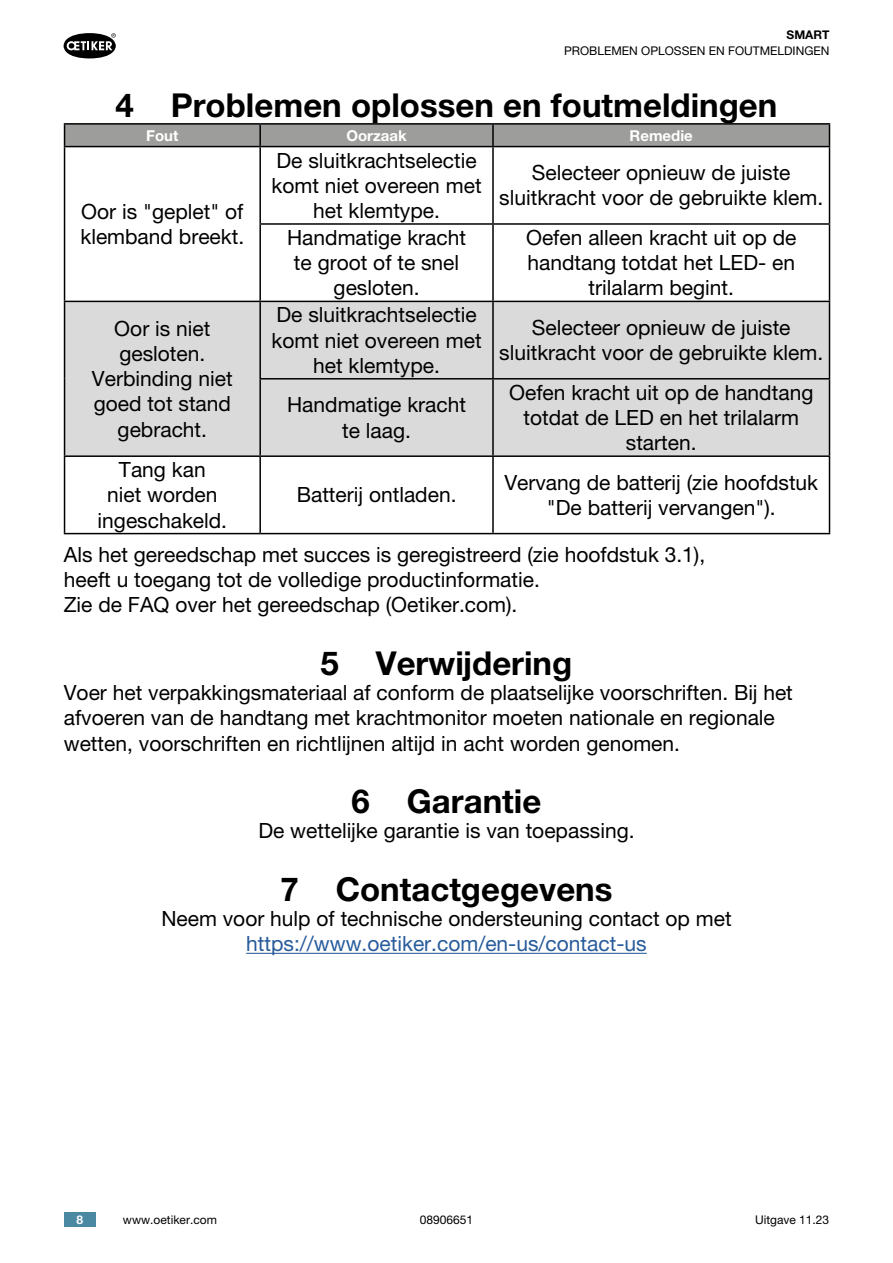
<style>
.page{position:relative;width:893px;height:1263px;background:#fff}
.page>*{position:absolute;margin:0;border:0;box-sizing:border-box;transform-origin:0 0}
.t1{font:700 33px "Helvetica Neue LT Pro";color:#000}
.t2{font:21px/25.2px "Helvetica Neue LT Pro";color:#000;text-align:center}
.t3{font:21px "Helvetica Neue LT Pro";color:#275b9b}
.t4{font:700 15px "Helvetica Neue LT Pro";color:#fff}
.t5{font:12px "Helvetica Neue LT Pro";color:#000}
.t6{font:700 12px "Helvetica Neue LT Pro";color:#000}
.t7{font:700 12px "Helvetica Neue LT Pro";color:#fff}
</style>
<div class="page">
<div style="left:64px;top:1212px;width:32px;height:15px;background:#4b88a2"></div>
<svg style="left:64px;top:33px;width:52px;height:25px"></svg>
<hr style="left:246px;top:953px;width:401px;height:1px;background:#275b9b">
<svg style="left:65px;top:147px;width:764px;height:386px"></svg>
<div style="left:65px;top:302px;width:764px;height:153px;background:#dadada"></div>
<hr style="left:64px;top:123px;width:196px;height:2px;background:#000">
<hr style="left:260px;top:123px;width:233px;height:2px;background:#000">
<hr style="left:493px;top:123px;width:337px;height:2px;background:#000">
<svg style="left:64px;top:124px;width:766px;height:22px;background:#969695"></svg>
<hr style="left:64px;top:146px;width:196px;height:1px;background:#000">
<hr style="left:64px;top:147px;width:1px;height:77px;background:#000">
<hr style="left:260px;top:146px;width:233px;height:1px;background:#000">
<hr style="left:259px;top:147px;width:2px;height:76px;background:#000">
<hr style="left:493px;top:146px;width:337px;height:1px;background:#000">
<hr style="left:492px;top:147px;width:2px;height:76px;background:#000">
<hr style="left:829px;top:147px;width:1px;height:76px;background:#000">
<hr style="left:64px;top:224px;width:1px;height:77px;background:#000">
<hr style="left:259px;top:223px;width:234px;height:2px;background:#000">
<hr style="left:259px;top:225px;width:2px;height:76px;background:#000">
<hr style="left:493px;top:223px;width:337px;height:2px;background:#000">
<hr style="left:492px;top:225px;width:2px;height:76px;background:#000">
<hr style="left:829px;top:225px;width:1px;height:76px;background:#000">
<hr style="left:64px;top:301px;width:196px;height:1px;background:#000">
<hr style="left:64px;top:302px;width:1px;height:77px;background:#000">
<hr style="left:260px;top:301px;width:233px;height:1px;background:#000">
<hr style="left:259px;top:302px;width:2px;height:76px;background:#000">
<hr style="left:493px;top:301px;width:337px;height:1px;background:#000">
<hr style="left:492px;top:302px;width:2px;height:76px;background:#000">
<hr style="left:829px;top:302px;width:1px;height:76px;background:#000">
<hr style="left:64px;top:379px;width:1px;height:76px;background:#000">
<hr style="left:259px;top:378px;width:234px;height:1px;background:#000">
<hr style="left:259px;top:379px;width:2px;height:76px;background:#000">
<hr style="left:493px;top:378px;width:337px;height:1px;background:#000">
<hr style="left:492px;top:379px;width:2px;height:76px;background:#000">
<hr style="left:829px;top:379px;width:1px;height:76px;background:#000">
<hr style="left:64px;top:455px;width:196px;height:2px;background:#000">
<hr style="left:64px;top:457px;width:1px;height:76px;background:#000">
<hr style="left:260px;top:455px;width:233px;height:2px;background:#000">
<hr style="left:259px;top:457px;width:2px;height:76px;background:#000">
<hr style="left:493px;top:455px;width:337px;height:2px;background:#000">
<hr style="left:492px;top:457px;width:2px;height:76px;background:#000">
<hr style="left:829px;top:457px;width:1px;height:76px;background:#000">
<hr style="left:64px;top:533px;width:196px;height:1px;background:#000">
<hr style="left:260px;top:533px;width:233px;height:1px;background:#000">
<hr style="left:493px;top:533px;width:337px;height:1px;background:#000">
<p class="t6" style="left:787px;top:28px;width:44px">SMART</p>
<p class="t5" style="left:564px;top:44px;width:87px">Problem en oploss</p>
<p class="t5" style="left:689px;top:44px;width:142px">en en foutm eldingen</p>
<h1 class="t1" style="left:116px;top:85px;width:663px">4 Problemen oplossen en foutmeldingen</h1>
<p class="t4" style="left:146px;top:126px;width:34px">Fout</p>
<p class="t4" style="left:346px;top:126px;width:62px">Oorzaak</p>
<p class="t4" style="left:630px;top:126px;width:65px">Remedie</p>
<p class="t2" style="left:80px;top:199px;width:165px;text-align:left">Oor is "geplet" of klemband breekt.</p>
<p class="t2" style="left:92px;top:315px;width:142px">Oor is niet gesloten.<br>Verbinding niet goed tot stand gebracht.</p>
<p class="t2" style="left:272px;top:147px;width:212px">De sluitkrachtselectie komt niet overeen met het klemtype.</p>
<p class="t2" style="left:499px;top:160px;width:326px">Selecteer opnieuw de juiste sluitkracht voor de gebruikte klem.</p>
<p class="t2" style="left:287px;top:225px;width:180px">Handmatige kracht te groot of te snel gesloten.</p>
<p class="t2" style="left:526px;top:225px;width:272px">Oefen alleen kracht uit op de handtang totdat het LED- en trilalarm begint.</p>
<p class="t2" style="left:272px;top:302px;width:212px">De sluitkrachtselectie komt niet overeen met het klemtype.</p>
<p class="t2" style="left:287px;top:392px;width:180px">Handmatige kracht te laag.</p>
<p class="t2" style="left:499px;top:315px;width:326px">Selecteer opnieuw de juiste sluitkracht voor de gebruikte klem.</p>
<p class="t2" style="left:509px;top:379px;width:306px">Oefen kracht uit op de handtang totdat de LED en het trilalarm starten.</p>
<p class="t2" style="left:98px;top:457px;width:131px">Tang kan<br>niet worden ingeschakeld.</p>
<p class="t2" style="left:504px;top:469px;width:315px">Vervang de batterij (zie hoofdstuk "De batterij vervangen").</p>
<p class="t2" style="left:64px;top:542px;width:643px;text-align:left">Als het gereedschap met succes is geregistreerd (zie hoofdstuk 3.1), heeft u toegang tot de volledige productinformatie.<br>Zie de FAQ over het gereedschap (Oetiker.com).</p>
<h1 class="t1" style="left:321px;top:643px;width:253px">5 Verwijdering</h1>
<p class="t2" style="left:64px;top:680px;width:731px;text-align:left">Voer het verpakkingsmateriaal af conform de plaatselijke voorschriften. Bij het afvoeren van de handtang met krachtmonitor moeten nationale en regionale wetten, voorschriften en richtlijnen altijd in acht worden genomen.</p>
<h1 class="t1" style="left:352px;top:781px;width:191px">6 Garantie</h1>
<p class="t2" style="left:258px;top:818px;width:378px">De wettelijke garantie is van toepassing.</p>
<h1 class="t1" style="left:280px;top:869px;width:334px">7 Contactgegevens</h1>
<p class="t2" style="left:161px;top:906px;width:572px">Neem voor hulp of technische ondersteuning contact op met</p>
<p class="t3" style="left:246px;top:931px;width:402px">https://www.oetiker.com/en-us/contact-us</p>
<p class="t2" style="left:297px;top:482px;width:161px">Batterij ontladen.</p>
<p class="t7" style="left:77px;top:1212px;width:8px">8</p>
<p class="t5" style="left:123px;top:1212px;width:95px">www.oetiker.com</p>
<p class="t5" style="left:420px;top:1212px;width:55px">08906651</p>
<p class="t5" style="left:755px;top:1212px;width:76px">Uitgave 11.23</p>
</div>
